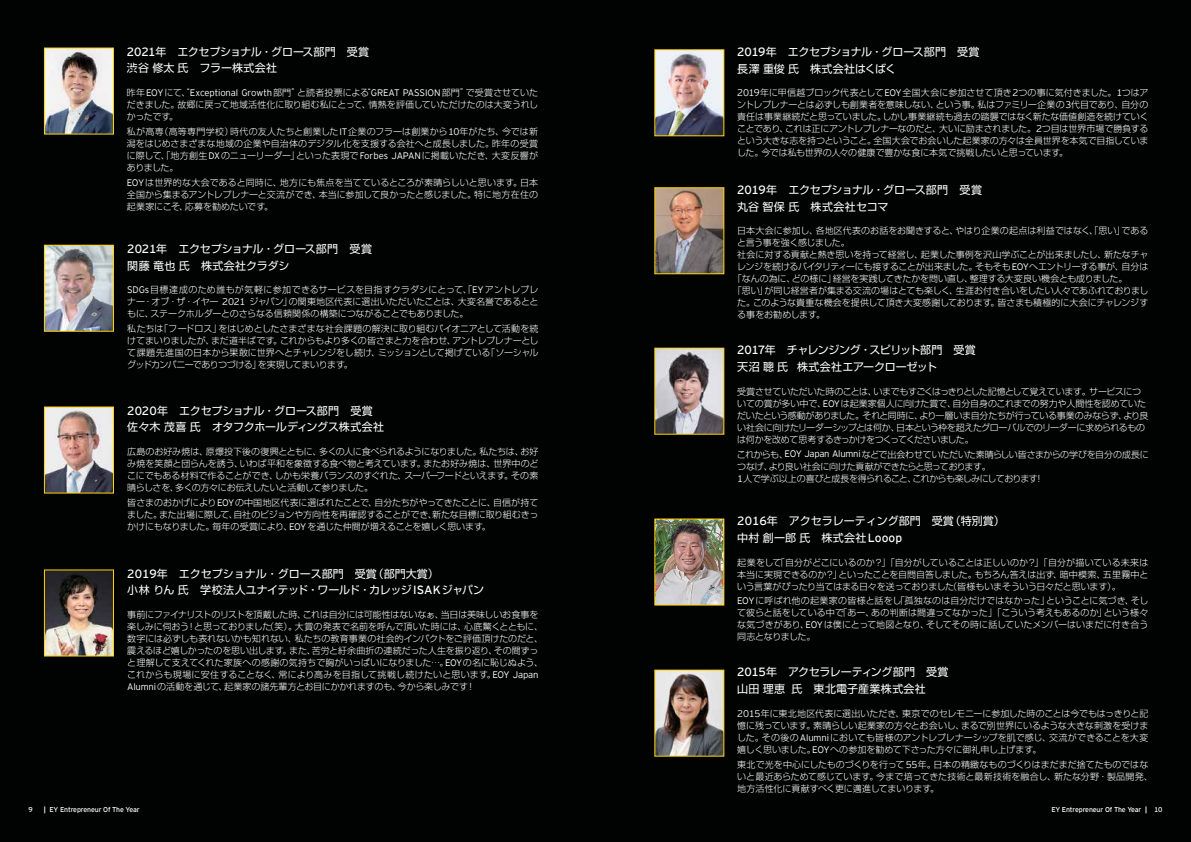
<style>
.page{position:relative;width:1191px;height:842px;background:#010202}
.page>*{position:absolute;margin:0;border:0;box-sizing:border-box;transform-origin:0 0}
.t1{font:11px/16.8px "Shin Go Pro";color:#fff}
.t2{font:11px/16.8px "Shin Go Pro";letter-spacing:.02em;color:#fff}
.t3{font:300 9.4px "EY Interstate";letter-spacing:-.015em;color:#fff}
.t4{font:300 9px/12px "Shin Go Pro";letter-spacing:-.02em;color:#fff;text-align:justify}
.t5{font:300 9px "Shin Go Pro";color:#fff}
.t6{font:300 9px "Shin Go Pro";letter-spacing:-.05em;color:#fff}
.t7{font:7px "EY Interstate";letter-spacing:-.02em;color:#fff}
.s1{font-family:"EY Interstate";font-size:11.9px}
.s2{font-family:"Shin Go Pro";font-size:9px}
.s3{font-family:"EY Interstate";font-size:9.4px}
.s4{font-family:"EY Interstate";font-size:9.7px}
.s5{font-weight:700}
</style>
<div class="page">
<img style="left:654px;top:669px;width:71px;height:88px">
<img style="left:654px;top:347px;width:71px;height:88px">
<img style="left:654px;top:518px;width:71px;height:88px">
<img style="left:654px;top:49px;width:71px;height:88px">
<img style="left:43px;top:569px;width:71px;height:88px">
<img style="left:654px;top:187px;width:71px;height:88px">
<img style="left:43px;top:244px;width:71px;height:88px">
<img style="left:43px;top:406px;width:71px;height:88px">
<img style="left:43px;top:47px;width:71px;height:88px">
<p class="t1" style="left:127px;top:42px;width:244px"><span class="s1">2021</span>年　エクセプショナル・グロース部門　受賞渋谷修太氏　フラー株式会社</p>
<p class="t3" style="left:127px;top:86px;width:413px"><span class="s2">昨年</span>EOY<span class="s2">にて、“</span>Exceptional Growth<span class="s2">部門”と読者投票による“</span>GREAT PASSION<span class="s2">部門”で受賞させていた</span></p>
<p class="t4" style="left:127px;top:97px;width:413px">だきました。故郷に戻って地域活性化に取り組む私にとって、情熱を評価していただけたのは大変うれしかったです。</p>
<p class="t4" style="left:127px;top:124px;width:413px">私が高専（高等専門学校）時代の友人たちと創業した<span class="s3">IT</span>企業のフラーは創業から<span class="s4">10</span>年がたち、今では新潟をはじめさまざまな地域の企業や自治体のデジタル化を支援する会社へと成長しました。昨年の受賞に際して、「地方創生<span class="s3">DX</span>のニューリーダー」といった表現で<span class="s3">Forbes JAPAN</span>に掲載いただき、大変反響がありました。</p>
<p class="t4" style="left:127px;top:175px;width:413px"><span class="s3">EOY</span>は世界的な大会であると同時に、地方にも焦点を当てているところが素晴らしいと思います。日本全国から集まるアントレプレナーと交流ができ、本当に参加して良かったと感じました。特に地方在住の起業家にこそ、応募を勧めたいです。</p>
<p class="t1" style="left:127px;top:239px;width:246px"><span class="s1">2021</span>年　エクセプショナル・グロース部門　受賞関藤竜也氏　株式会社クラダシ</p>
<p class="t4" style="left:127px;top:283px;width:413px"><span class="s3">SDGs</span>目標達成のため誰もが気軽に参加できるサービスを目指すクラダシにとって、「<span class="s3">EY</span>アントレプレナー・オブ・ザ・イヤー <span class="s4">2021</span> ジャパン」の関東地区代表に選出いただいたことは、大変名誉であるとともに、ステークホルダーとのさらなる信頼関係の構築につながることでもありました。</p>
<p class="t4" style="left:127px;top:321px;width:413px">私たちは「フードロス」をはじめとしたさまざまな社会課題の解決に取り組むパイオニアとして活動を続けてまいりましたが、まだ道半ばです。これからもより多くの皆さまと力を合わせ、アントレプレナーとして課題先進国の日本から果敢に世界へとチャレンジをし続け、ミッションとして掲げている「ソーシャルグッドカンパニーでありつづける」を実現してまいります。</p>
<p class="t1" style="left:127px;top:401px;width:258px"><span class="s1">2020</span>年　エクセプショナル・グロース部門　受賞佐々木茂喜氏　オタフクホールディングス株式会社</p>
<p class="t4" style="left:127px;top:444px;width:413px">広島のお好み焼は、原爆投下後の復興とともに、多くの人に食べられるようになりました。私たちは、お好み焼を笑顔と団らんを誘う、いわば平和を象徴する食べ物と考えています。またお好み焼は、世界中のどこにでもある材料で作ることができ、しかも栄養バランスのすぐれた、スーパーフードといえます。その素晴らしさを、多くの方々にお伝えしたいと活動して参りました。</p>
<p class="t4" style="left:127px;top:495px;width:413px">皆さまのおかげにより<span class="s3">EOY</span>の中国地区代表に選ばれたことで、自分たちがやってきたことに、自信が持てました。また出場に際して、自社のビジョンや方向性を再確認することができ、新たな目標に取り組むきっかけにもなりました。毎年の受賞により、<span class="s3">EOY</span>を通じた仲間が増えることを嬉しく思います。</p>
<p class="t1" style="left:127px;top:564px;width:358px"><span class="s1">2019</span>年　エクセプショナル・グロース部門　受賞（部門大賞）<br>小林りん氏　学校法人ユナイテッド・ワールド・カレッジ <span class="s1">ISAK</span>ジャパン</p>
<p class="t4" style="left:127px;top:607px;width:417px;text-align:left">事前にファイナリストのリストを頂戴した時、これは自分には可能性はないなぁ、当日は美味しいお食事を楽しみに伺おう！と思っておりました（笑）。大賞の発表で名前を呼んで頂いた時には、心底驚くとともに、数字には必ずしも表れないかも知れない、私たちの教育事業の社会的インパクトをご評価頂けたのだと、震えるほど嬉しかったのを思い出します。また、苦労と紆余曲折の連続だった人生を振り返り、その間ずっと理解して支えてくれた家族への感謝の気持ちで胸がいっぱいになりました…。<span class="s3">EOY</span>の名に恥じぬよう、これからも現場に安住することなく、常により高みを目指して挑戦し続けたいと思います。<span class="s3">EOY Japan Alumni</span>の活動を通じて、起業家の諸先輩方とお目にかかれますのも、今から楽しみです！</p>
<p class="t1" style="left:737px;top:42px;width:244px"><span class="s1">2019</span>年　エクセプショナル・グロース部門　受賞長澤重俊氏　株式会社はくばく</p>
<p class="t4" style="left:737px;top:86px;width:413px"><span class="s4">2019</span>年に甲信越ブロック代表として<span class="s3">EOY</span>全国大会に参加させて頂き<span class="s4">2</span>つの事に気付きました。<span class="s4">1</span>つはアントレプレナーとは必ずしも創業者を意味しない、という事。私はファミリー企業の<span class="s4">3</span>代目であり、自分の責任は事業継続だと思っていました。しかし事業継続も過去の踏襲ではなく新たな価値創造を続けていくことであり、これは正にアントレプレナーなのだと、大いに励まされました。<span class="s4">2</span>つ目は世界市場で勝負するという大きな志を持つということ。全国大会でお会いした起業家の方々は全員世界を本気で目指していました。今では私も世界の人々の健康で豊かな食に本気で挑戦したいと思っています。</p>
<p class="t1" style="left:737px;top:180px;width:246px"><span class="s1">2019</span>年　エクセプショナル・グロース部門　受賞丸谷智保氏　株式会社セコマ</p>
<p class="t5" style="left:737px;top:223px;width:413px">日本大会に参加し、各地区代表のお話をお聞きすると、やはり企業の起点は利益ではなく、「思い」である</p>
<p class="t6" style="left:737px;top:235px;width:114px">と言う事を強く感じました。</p>
<p class="t4" style="left:737px;top:248px;width:413px">社会に対する貢献と熱き思いを持って経営し、起業した事例を沢山学ぶことが出来ましたし、新たなチャ</p>
<p class="t4" style="left:737px;top:260px;width:413px">レンジを続けるバイタリティーにも接することが出来ました。そもそも<span class="s3">EOY</span>へエントリーする事が、自分は</p>
<p class="t4" style="left:733px;top:272px;width:396px">「なんの為に、どの様に」経営を実践してきたかを問い直し、整理する大変良い機会とも成りました。</p>
<p class="t4" style="left:733px;top:284px;width:417px">「思い」が同じ経営者が集まる交流の場はとても楽しく、生涯お付き合いをしたい人々であふれておりまし</p>
<p class="t4" style="left:737px;top:296px;width:413px">た。このような貴重な機会を提供して頂き大変感謝しております。皆さまも積極的に大会にチャレンジす</p>
<p class="t4" style="left:737px;top:308px;width:89px">る事をお勧めします。</p>
<p class="t1" style="left:737px;top:340px;width:240px"><span class="s1">2017</span>年　チャレンジング・スピリット部門　受賞天沼聰氏 株式会社エアークローゼット　</p>
<p class="t4" style="left:737px;top:384px;width:413px;text-align:left">受賞させていただいた時のことは、いまでもすごくはっきりとした記憶として覚えています。サービスについての賞が多い中で、<span class="s3">EOY</span>は起業家個人に向けた賞で、自分自身のこれまでの努力や人間性を認めていただいたという感動がありました。それと同時に、より一層いま自分たちが行っている事業のみならず、より良い社会に向けたリーダーシップとは何か、日本という枠を超えたグローバルでのリーダーに求められるものは何かを改めて思考するきっかけをつくってくださいました。</p>
<p class="t4" style="left:737px;top:447px;width:413px;text-align:left">これからも、<span class="s3">EOY Japan Alumni</span>などで出会わせていただいた素晴らしい皆さまからの学びを自分の成長につなげ、より良い社会に向けた貢献ができたらと思っております。<br><span class="s4">1</span>人で学ぶ以上の喜びと成長を得られること、これからも楽しみにしております！</p>
<p class="t1" style="left:737px;top:511px;width:269px"><span class="s1">2016</span>年　アクセラレーティング部門　受賞（特別賞）中村創一郎氏　株式会社<span class="s1">Looop</span></p>
<p class="t4" style="left:737px;top:555px;width:413px">起業をして「自分がどこにいるのか？」「自分がしていることは正しいのか？」「自分が描いている未来は本当に実現できるのか？」といったことを自問自答しました。もちろん答えは出ず、暗中模索、五里霧中という言葉がぴったり当てはまる日々を送っておりました（皆様もいまそういう日々だと思います）。</p>
<p class="t4" style="left:737px;top:594px;width:413px"><span class="s3">EOY</span>に呼ばれ他の起業家の皆様と話をし「孤独なのは自分だけではなかった」ということに気づき、そして彼らと話をしている中で「あー、あの判断は間違ってなかった」「こういう考えもあるのか」という様々な気づきがあり、<span class="s3">EOY</span>は僕にとって地図となり、そしてその時に話していたメンバーはいまだに付き合う同志となりました。</p>
<p class="t2" style="left:737px;top:662px;width:213px"><span class="s1">2015</span>年　アクセラレーティング部門　受賞山田理恵 氏　東北電子産業株式会社</p>
<p class="t4" style="left:737px;top:706px;width:413px"><span class="s4">2015</span>年に東北地区代表に選出いただき、東京でのセレモニーに参加した時のことは今でもはっきりと記憶に残っています。素晴らしい起業家の方々とお会いし、まるで別世界にいるような大きな刺激を受けました。その後の<span class="s3">Alumni</span>においても皆様のアントレプレナーシップを肌で感じ、交流ができることを大変嬉しく思いました。<span class="s3">EOY</span>への参加を勧めて下さった方々に御礼申し上げます。</p>
<p class="t4" style="left:737px;top:757px;width:417px;text-align:left">東北で光を中心にしたものづくりを行って<span class="s4">55</span>年。日本の精緻なものづくりはまだまだ捨てたものではないと最近あらためて感じています。今まで培ってきた技術と最新技術を融合し、新たな分野・製品開発、地方活性化に貢献すべく更に邁進してまいります。</p>
<p class="t7" style="left:28px;top:804px;width:6px">9</p>
<p class="t7" style="left:44px;top:804px;width:97px"><span class="s5">|</span> EY Entrepreneur Of The Year</p>
<p class="t7" style="left:1051px;top:804px;width:113px">EY Entrepreneur Of The Year <span class="s5">|</span> 10</p>
</div>
